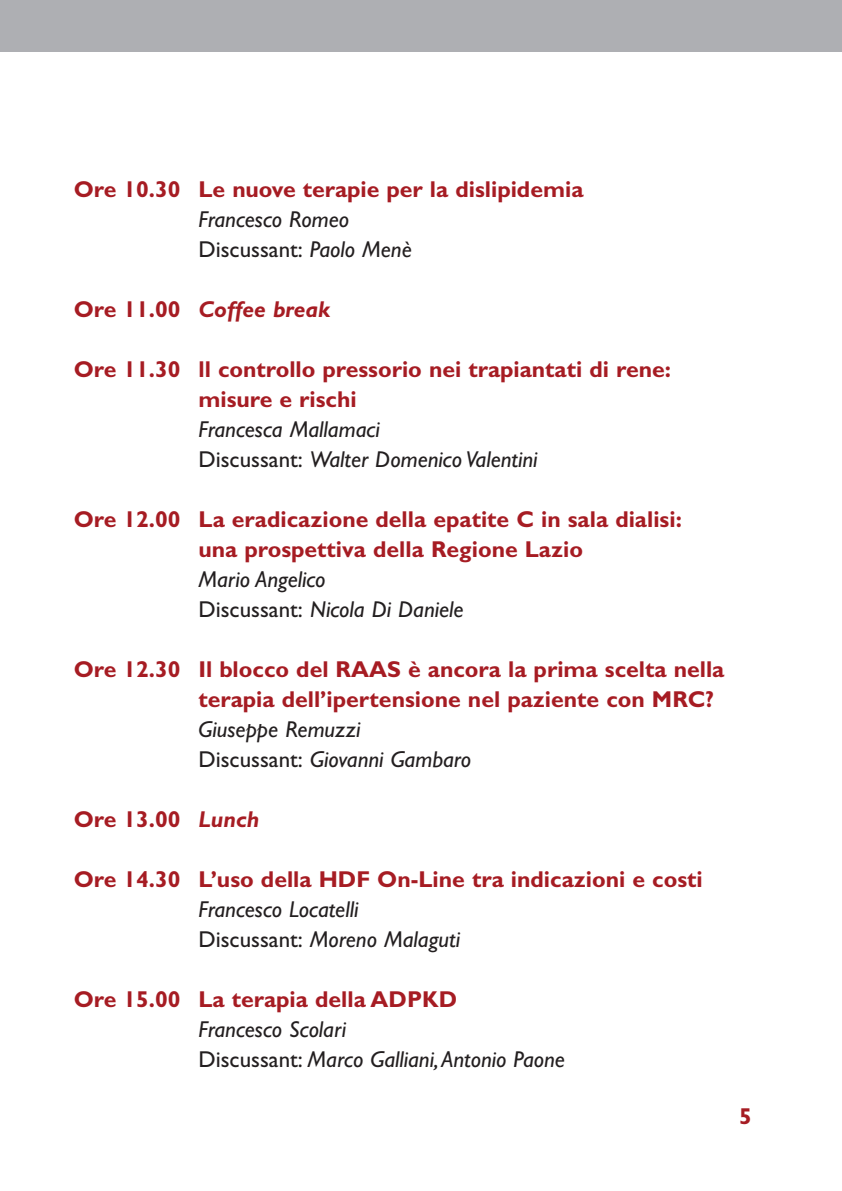
<style>
.page{position:relative;width:842px;height:1191px;background:#fff}
.page>*{position:absolute;margin:0;border:0;box-sizing:border-box;transform-origin:0 0}
.t1{font:700 23px/30px "Gill Sans";color:#a61c23}
.t2{font:italic 23px/30px "Gill Sans";color:#231f20}
.t3{font:italic 700 23px "Gill Sans";color:#a61c23}
.s1{font-style:normal}
.s2{font-style:italic}
</style>
<div class="page">
<div style="left:0;top:0;width:842px;height:51px;background:#aeafb3"></div>
<p class="t1" style="left:74px;top:176px;width:511px">Ore 10.30 Le nuove terapie per la dislipidemia</p>
<p class="t2" style="left:198px;top:207px;width:215px">Francesco Romeo<br><span class="s1">Discussant:</span> Paolo Menè</p>
<p class="t3" style="left:74px;top:301px;width:258px"><span class="s1">Ore 11.00</span> Coffee break</p>
<p class="t1" style="left:198px;top:356px;width:474px;text-indent:-125px">Ore 11.30 ll controllo pressorio nei trapiantati di rene: misure e rischi</p>
<p class="t2" style="left:198px;top:416px;width:340px">Francesca Mallamaci<br><span class="s1">Discussant:</span> Walter Domenico Valentini</p>
<p class="t1" style="left:198px;top:506px;width:485px;text-indent:-125px">Ore 12.00 La eradicazione della epatite C in sala dialisi: una prospettiva della Regione Lazio</p>
<p class="t2" style="left:198px;top:566px;width:267px">Mario Angelico<br><span class="s1">Discussant:</span> Nicola Di Daniele</p>
<p class="t1" style="left:198px;top:656px;width:527px;text-indent:-125px">Ore 12.30 Il blocco del RAAS è ancora la prima scelta nella terapia dell’ipertensione nel paziente con MRC?</p>
<p class="t2" style="left:198px;top:716px;width:274px">Giuseppe Remuzzi<br><span class="s1">Discussant:</span> Giovanni Gambaro</p>
<p class="t1" style="left:74px;top:806px;width:187px">Ore 13.00 <span class="s2">Lunch</span></p>
<p class="t1" style="left:74px;top:866px;width:630px">Ore 14.30 L’uso della HDF On-Line tra indicazioni e costi</p>
<p class="t2" style="left:198px;top:896px;width:263px">Francesco Locatelli<br><span class="s1">Discussant:</span> Moreno Malaguti</p>
<p class="t1" style="left:74px;top:986px;width:385px">Ore 15.00 La terapia della ADPKD</p>
<p class="t2" style="left:198px;top:1016px;width:368px">Francesco Scolari<br><span class="s1">Discussant:</span> Marco Galliani,Antonio Paone</p>
<p class="t1" style="left:739px;top:1102px;width:14px">5</p>
</div>
